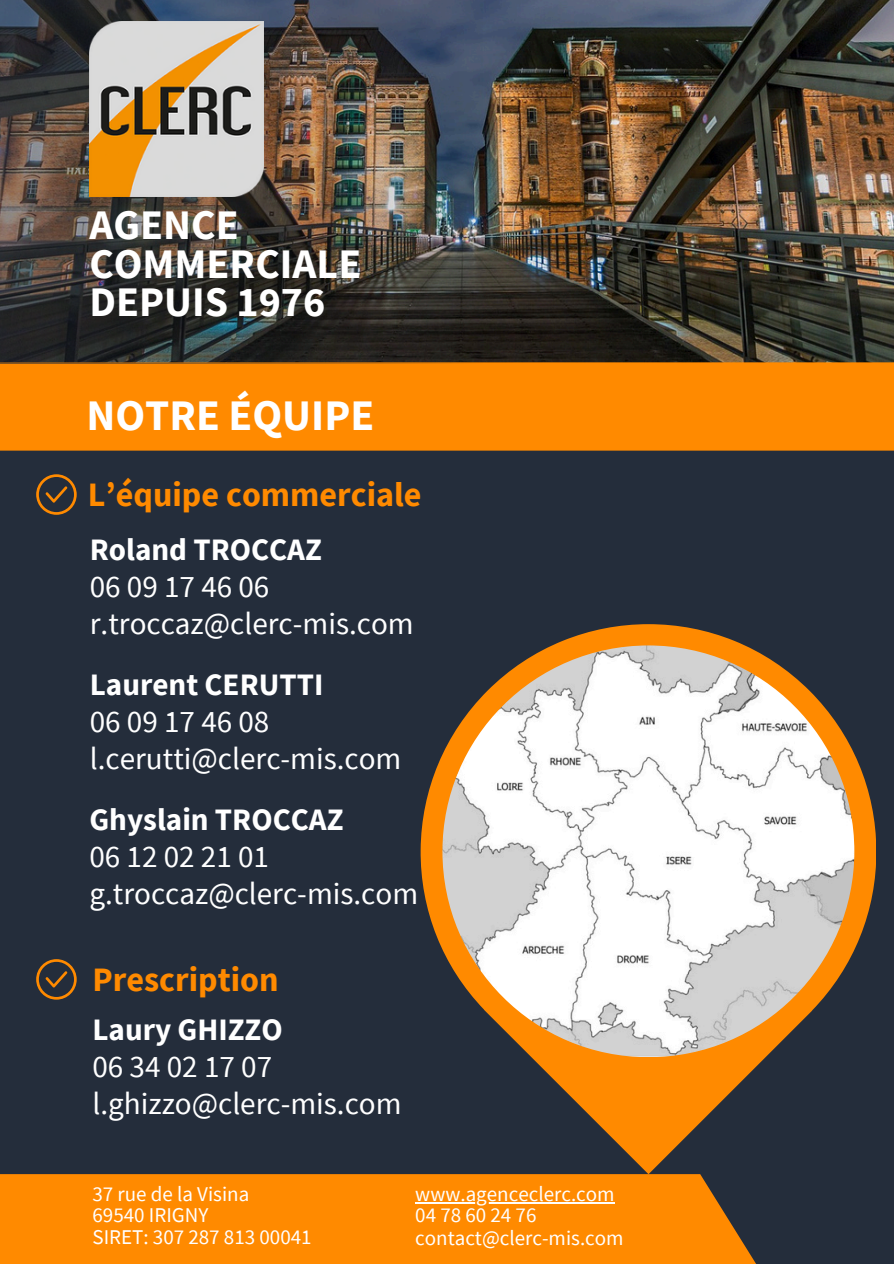
<style>
.page{position:relative;width:894px;height:1264px;background:#fff}
.page>*{position:absolute;margin:0;border:0;box-sizing:border-box;transform-origin:0 0}
.t1{font:700 43.5px "Source Sans Pro";color:#fff}
.t2{font:700 42px/38.2px "Source Sans Pro";color:#fff}
.t3{font:700 34.05px "Source Sans Pro";color:#ff8a00}
.t4{font:31.05px/37.2px "Source Sans Pro";color:#fff}
.t5{font:21px "Source Sans Pro";color:#fff}
.s1{font-weight:700}
</style>
<div class="page">
<div style="left:0;top:0;width:893px;height:1263px;background:#242d3b"></div>
<div style="left:0;top:1174px;width:756px;height:89px;background:#ff8a00"></div>
<img style="left:483px;top:0;width:410px;height:362px">
<div style="left:0;top:362px;width:893px;height:88px;background:#ff8a00"></div>
<img style="left:0;top:0;width:483px;height:363px">
<img style="left:89px;top:22px;width:175px;height:174px">
<svg style="left:36px;top:474px;width:41px;height:41px"></svg>
<svg style="left:420px;top:624px;width:456px;height:549px"></svg>
<img style="left:442px;top:645px;width:412px;height:411px;border-radius:50%">
<hr style="left:415px;top:1201px;width:199px;height:1px;background:#fff">
<svg style="left:36px;top:959px;width:41px;height:40px"></svg>
<h1 class="t2" style="left:89px;top:205px;width:273px">AGENCE<br>COMMERCIALE<br>DEPUIS 1976</h1>
<p class="t1" style="left:86px;top:387px;width:289px">NOTRE ÉQUIPE</p>
<h1 class="t3" style="left:88px;top:472px;width:335px">L’équipe commerciale</h1>
<p class="t4" style="left:90px;top:530px;width:325px"><span class="s1">Roland TROCCAZ<br></span>06 09 17 46 06 r.troccaz@clerc-mis.com</p>
<p class="t4" style="left:90px;top:665px;width:313px"><span class="s1">Laurent CERUTTI<br></span>06 09 17 46 08 l.cerutti@clerc-mis.com</p>
<h2 class="t4" style="left:89px;top:800px;width:330px"><span class="s1">Ghyslain TROCCAZ<br></span>06 12 02 21 01 g.troccaz@clerc-mis.com</h2>
<h4 class="t3" style="left:92px;top:957px;width:188px">Prescription</h4>
<p class="t4" style="left:92px;top:1010px;width:310px"><span class="s1">Laury GHIZZO<br></span>06 34 02 17 07 l.ghizzo@clerc-mis.com</p>
<p class="t5" style="left:92px;top:1180px;width:158px">37 rue de la Visina</p>
<h3 class="t5" style="left:92px;top:1200px;width:117px">69540 IRIGNY</h3>
<h3 class="t5" style="left:415px;top:1180px;width:201px">www.agenceclerc.com</h3>
<h2 class="t5" style="left:415px;top:1201px;width:123px">04 78 60 24 76</h2>
<p class="t5" style="left:92px;top:1222px;width:221px">SIRET: 307 287 813 00041</p>
<h3 class="t5" style="left:415px;top:1223px;width:210px">contact@clerc-mis.com</h3>
</div>
